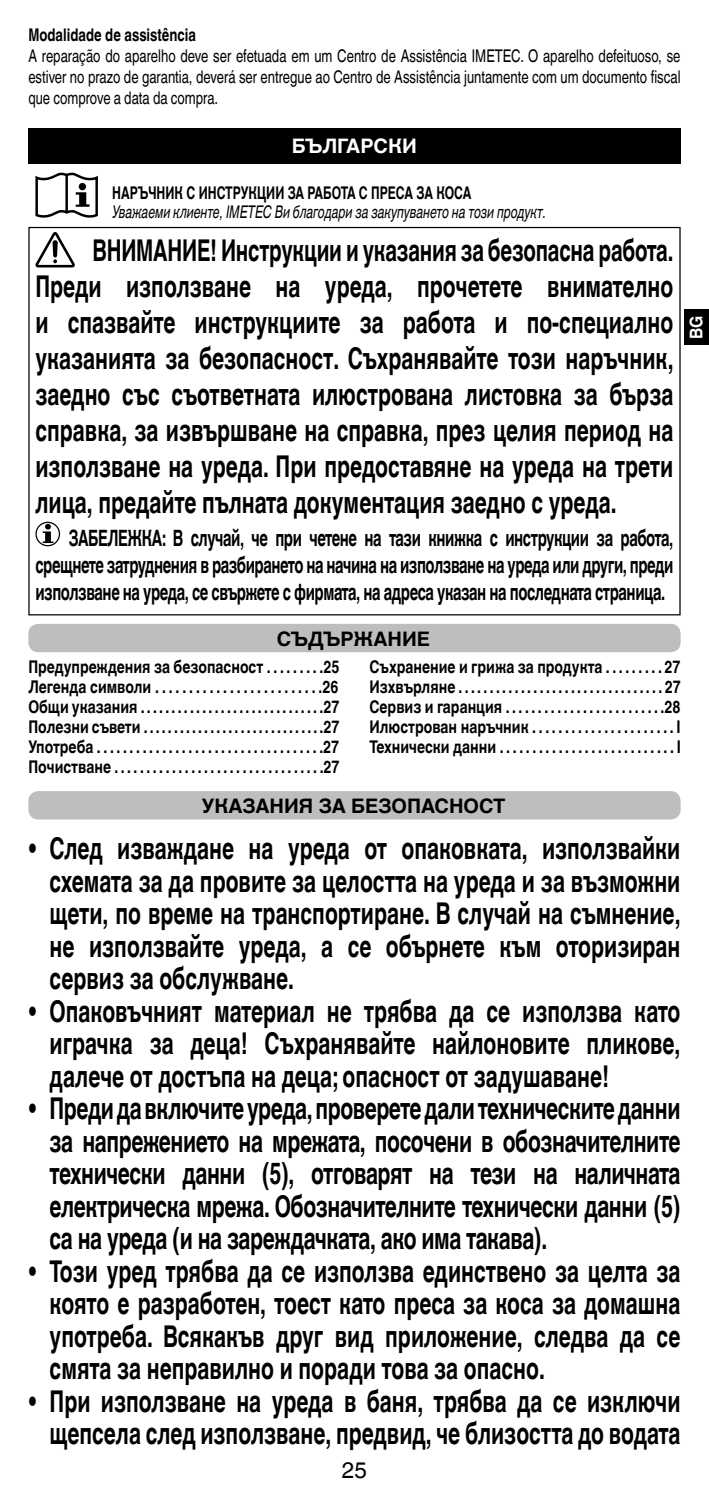
<style>
.page{position:relative;width:709px;height:1489px;background:#fff}
.page>*{position:absolute;margin:0;border:0;box-sizing:border-box;transform-origin:0 0}
.t1{font:700 30px/32.5px "Helvetica World";color:#000;text-align:justify;scale:.7 1}
.t2{font:700 30px/36px "Helvetica World";color:#000;text-align:justify;scale:.68 1}
.t3{font:700 22.5px/27px "Helvetica World";letter-spacing:-.03em;color:#000;text-align:justify;scale:.66 1}
.t4{font:22.5px "Helvetica World";color:#000}
.t5{font:700 20px "Helvetica World";color:#000}
.t6{font:700 20px "Helvetica World";color:#fff}
.t7{font:700 17.5px/20px "Helvetica World";color:#000;text-align:justify;scale:.8 1}
.t8{font:17.5px/21px "Helvetica World";color:#000;text-align:justify;scale:.75 1}
.t9{font:italic 17.5px "Helvetica World";color:#000;scale:.7 1}
.t10{font:700 17.5px "Helvetica World";color:#000;scale:.7 1}
.t11{font:700 17.5px "Helvetica World";color:#000;scale:.75 1}
.t12{font:700 17.5px "Helvetica World";color:#fff;scale:.9 1}
</style>
<div class="page">
<div style="left:28px;top:128px;width:652px;height:36px;background:#000"></div>
<svg style="left:43px;top:524px;width:10px;height:19px"></svg>
<div style="left:35px;top:521px;width:25px;height:25px;border:1px solid #000;border-radius:50%"></div>
<div style="left:28px;top:624px;width:652px;height:28px;background:#bcbec0;border-radius:10px"></div>
<div style="left:28px;top:791px;width:652px;height:28px;background:#bcbec0;border-radius:10px"></div>
<div style="left:685px;top:309px;width:24px;height:35px;background:#000"></div>
<svg style="left:35px;top:173px;width:63px;height:45px"></svg>
<svg style="left:35px;top:232px;width:40px;height:35px"></svg>
<p class="t11" style="left:28px;top:25px;width:225px">Modalidade de assistência</p>
<p class="t8" style="left:28px;top:45px;width:871px">A reparação do aparelho deve ser efetuada em um Centro de Assistência IMETEC. O aparelho defeituoso, se estiver no prazo de garantia, deverá ser entregue ao Centro de Assistência juntamente com um documento fiscal que comprove a data da compra.</p>
<p class="t6" style="left:292px;top:134px;width:16px">бъл</p>
<p class="t6" style="left:337px;top:134px;width:24px">гарски</p>
<p class="t10" style="left:112px;top:183px;width:27px">Наръчник</p>
<p class="t10" style="left:186px;top:183px;width:31px">с инструк</p>
<p class="t10" style="left:257px;top:183px;width:85px">ции за работа</p>
<p class="t10" style="left:359px;top:183px;width:31px">с преса</p>
<p class="t10" style="left:416px;top:183px;width:42px">за коса</p>
<p class="t9" style="left:112px;top:202px;width:621px">Уважаеми клиенте, IMETEC Ви благодари за закупуването на този продукт.</p>
<p class="t2" style="left:35px;top:233px;width:939px;text-indent:57px">ВНИМАНИЕ! Инструкции и указания за безопасна работа.<br>Преди използване на уреда, прочетете внимателно и спазвайте инструкциите за работа и по-специално указанията за безопасност. Съхранявайте този наръчник, заедно със съответната илюстрована листовка за бърза справка, за извършване на справка, през целия период на използване на уреда. При предоставяне на уреда на трети лица, предайте пълната документация заедно с уреда.</p>
<p class="t3" style="left:35px;top:525px;width:968px;text-indent:33px">ЗАБЕЛЕЖКА: В случай, че при четене на тази книжка с инструкции за работа, срещнете затруднения в разбирането на начина на използване на уреда или други, преди използване на уреда, се свържете с фирмата, на адреса указан на последната страница.</p>
<p class="t5" style="left:277px;top:627px;width:155px">СЪДЪРЖАНИЕ</p>
<p class="t7" style="left:28px;top:657px;width:390px">Предупреждения за безопасност . . . . . . . . .25<br>Легенда символи . . . . . . . . . . . . . . . . . . . . . . . . .26<br>Общи указания . . . . . . . . . . . . . . . . . . . . . . . . . . . . . .27<br>Полезни съвети . . . . . . . . . . . . . . . . . . . . . . . . . . . . . .27<br>Употреба . . . . . . . . . . . . . . . . . . . . . . . . . . . . . . . . . . .27<br>Почистване . . . . . . . . . . . . . . . . . . . . . . . . . . . . . . . . .27</p>
<p class="t7" style="left:369px;top:657px;width:391px">Съхранение и грижа за продукта . . . . . . . . . 27<br>Изхвърляне . . . . . . . . . . . . . . . . . . . . . . . . . . . . . . . . . 27<br>Сервиз и гаранция . . . . . . . . . . . . . . . . . . . . . . . . .28<br>Илюстрован наръчник . . . . . . . . . . . . . . . . . . . . . . I Технически данни . . . . . . . . . . . . . . . . . . . . . . . . . . . I</p>
<p class="t5" style="left:202px;top:794px;width:305px">УКАЗАНИЯ ЗА БЕЗОПАСНОСТ</p>
<p class="t1" style="left:50px;top:832px;width:902px;text-indent:-21px">• След изваждане на уреда от опаковката, използвайки схемата за да провите за целостта на уреда и за възможни щети, по време на транспортиране. В случай на съмнение, не използвайте уреда, а се обърнете към оторизиран сервиз за обслужване.</p>
<p class="t1" style="left:50px;top:995px;width:902px;text-indent:-21px">• Опаковъчният материал не трябва да се използва като играчка за деца! Съхранявайте найлоновите пликове, далече от достъпа на деца; опасност от задушаване!</p>
<p class="t1" style="left:50px;top:1092px;width:902px;text-indent:-21px">• Преди да включите уреда, проверете дали техническите данни за напрежението на мрежата, посочени в обозначителните технически данни (5), отговарят на тези на наличната електрическа мрежа. Обозначителните технически данни (5) са на уреда (и на зареждачката, ако има такава).</p>
<p class="t1" style="left:50px;top:1254px;width:902px;text-indent:-21px">• Този уред трябва да се използва единствено за целта за която е разработен, тоест като преса за коса за домашна употреба. Всякакъв друг вид приложение, следва да се смята за неправилно и поради това за опасно.</p>
<p class="t1" style="left:28px;top:1384px;width:933px;text-align:right">• При използване на уреда в баня, трябва да се изключи щепсела след използване, предвид, че близостта до водата</p>
<p class="t4" style="left:342px;top:1456px;width:27px">25</p>
<p class="t12" style="left:686px;top:338px;width:28px;rotate:-90deg">BG</p>
</div>
